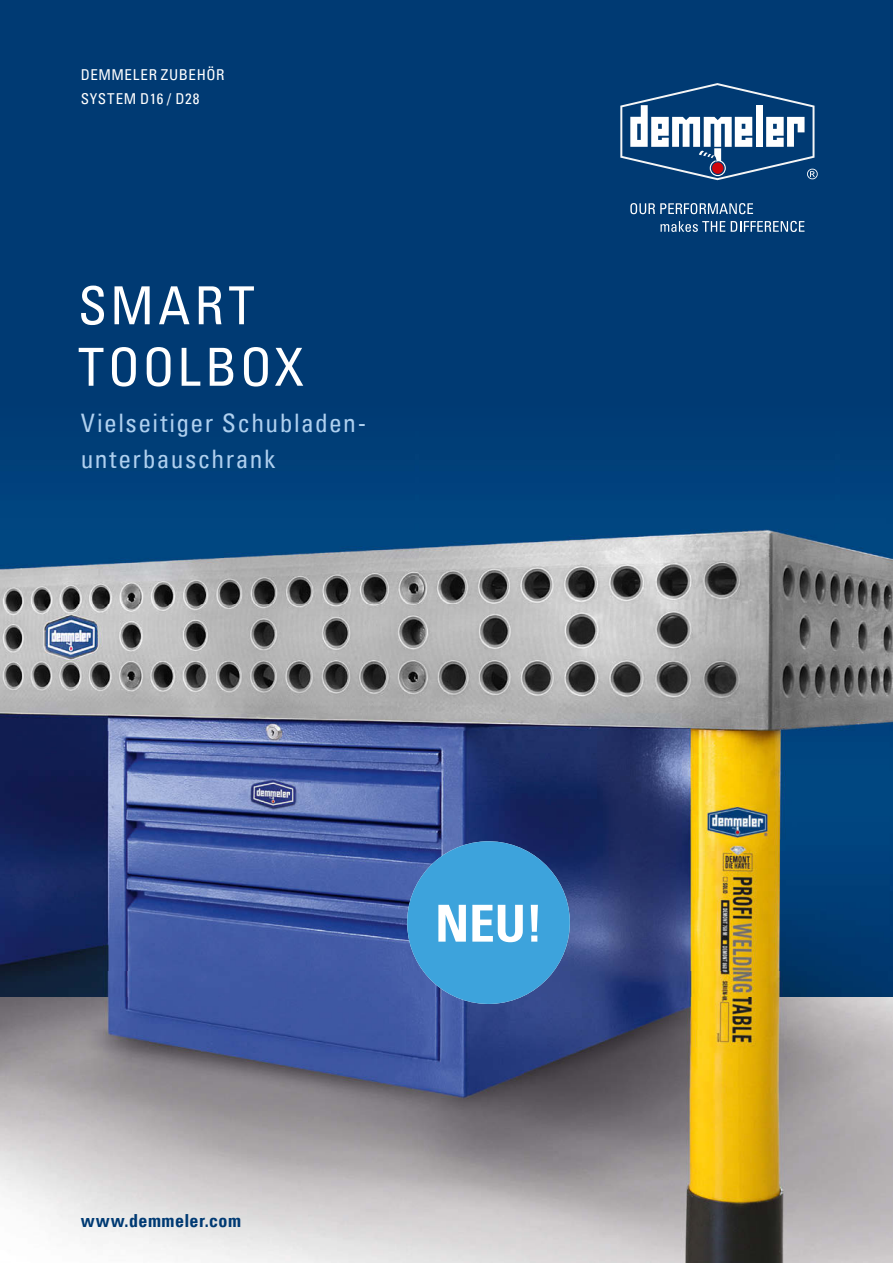
<style>
.page{position:relative;width:893px;height:1263px;background:#fff}
.page>*{position:absolute;margin:0;border:0;box-sizing:border-box;transform-origin:0 0}
.t1{font:condensed 52.5px/61.5px "Univers Com 57";letter-spacing:.065em;color:#fff}
.t2{font:51px "Univers Com 67 Bold Cond";color:#fff}
.t3{font:condensed 25.5px/36px "Univers Com 57";letter-spacing:.055em;color:#afd0ef}
.t4{font:18px "Univers Com 67 Bold Cond";letter-spacing:.025em;color:#003a73}
.t5{font:condensed 15px/24px "Univers Com 57";letter-spacing:.045em;color:#fff}
</style>
<div class="page">
<div style="left:0;top:0;width:893px;height:996px;background:#003a73"></div>
<img style="left:0;top:477px;width:893px;height:786px">
<svg style="left:405px;top:839px;width:167px;height:167px;background:#3c8dc8"></svg>
<svg style="left:660px;top:221px;width:65px;height:11px"></svg>
<svg style="left:731px;top:221px;width:73px;height:11px"></svg>
<svg style="left:630px;top:203px;width:123px;height:11px"></svg>
<svg style="left:620px;top:83px;width:198px;height:98px"></svg>
<p class="t5" style="left:81px;top:63px;width:145px">DEMMELER ZUBEHÖR<br>SYSTEM D16 / D28</p>
<h1 class="t1" style="left:78px;top:274px;width:227px">SMART<br>TOOLBOX</h1>
<p class="t3" style="left:81px;top:405px;width:287px">Vielseitiger Schubladen&shy;unterbauschrank</p>
<p class="t4" style="left:81px;top:1209px;width:162px">www.demmeler.com</p>
<h2 class="t2" style="left:435px;top:892px;width:109px">NEU!</h2>
</div>
